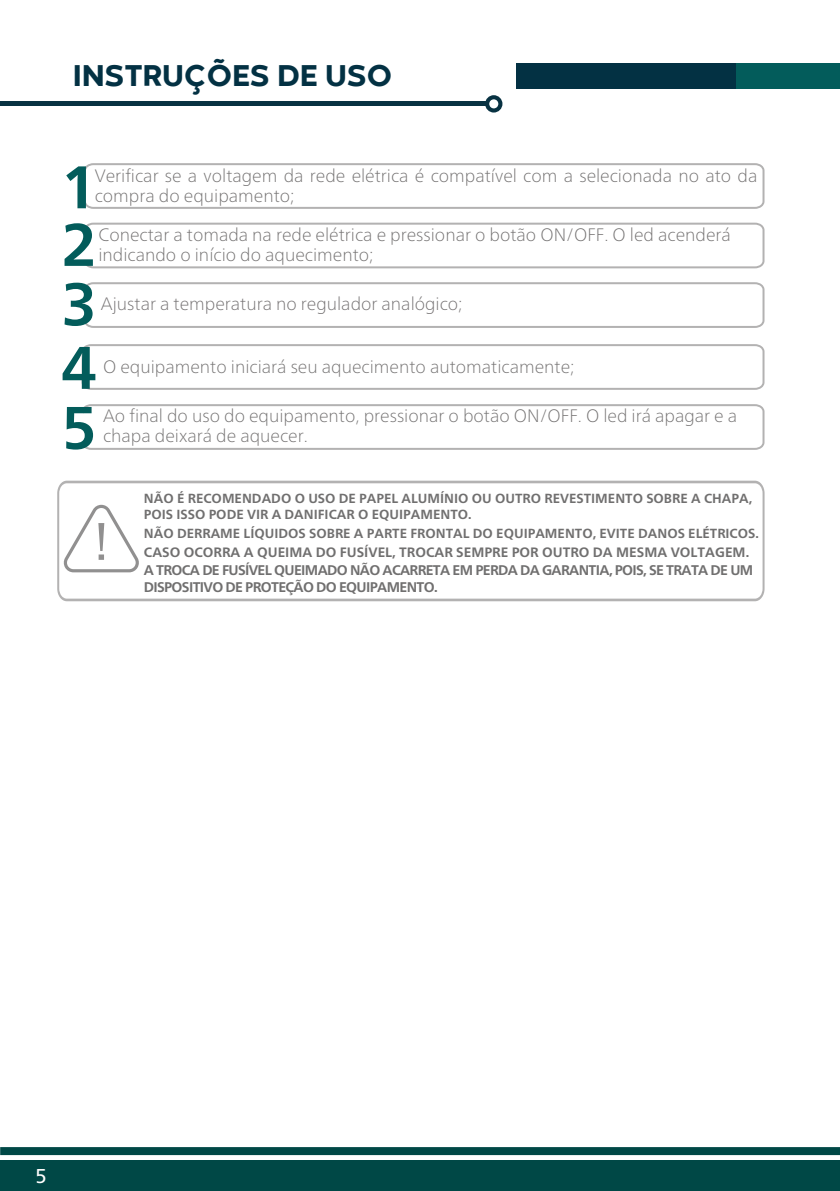
<style>
.page{position:relative;width:840px;height:1191px;background:#fff}
.page>*{position:absolute;margin:0;border:0;box-sizing:border-box;transform-origin:0 0}
.t1{font:700 60px/60.2px "Frutiger Neue LT";color:#035c5b;text-align:justify}
.t2{font:800 31px "Codec Warm Trial";color:#033143}
.t3{font:20px "Frutiger Neue LT";color:#fff}
.t4{font:100 18px/19.6px "Frutiger Neue LT";color:#716f6f}
.t5{font:100 18px/19.6px "Frutiger Neue LT";color:#727070}
.t6{font:100 18px "Frutiger Neue LT";color:#726f70}
.t7{font:700 14px/17px "Frutiger Neue LT";letter-spacing:-.045em;color:#706f6f}
.t8{font:700 13.6px "Frutiger Neue LT";color:#706f6f}
.t9{font:700 13.2px/16px "Frutiger Neue LT";color:#706f6f}
</style>
<div class="page">
<div style="left:0;top:1160px;width:839px;height:31px;background:#004846"></div>
<div style="left:0;top:1147px;width:839px;height:8px;background:#004846"></div>
<hr style="left:0;top:102px;width:486px;height:4px;background:#083242">
<div style="left:485px;top:95px;width:17px;height:17px;background:#083242;border-radius:50%"></div>
<div style="left:489px;top:99px;width:9px;height:9px;background:#fff;border-radius:50%"></div>
<svg style="left:84px;top:223px;width:680px;height:45px"></svg>
<svg style="left:84px;top:163px;width:680px;height:46px"></svg>
<div style="left:516px;top:63px;width:323px;height:25px;background:#033143"></div>
<div style="left:55px;top:225px;width:38px;height:41px;background:#fff;border-radius:50%"></div>
<svg style="left:84px;top:282px;width:680px;height:46px"></svg>
<div style="left:52px;top:284px;width:38px;height:41px;background:#fff;border-radius:50%"></div>
<svg style="left:82px;top:344px;width:682px;height:46px"></svg>
<svg style="left:82px;top:404px;width:682px;height:46px"></svg>
<div style="left:52px;top:408px;width:38px;height:41px;background:#fff;border-radius:50%"></div>
<svg style="left:57px;top:480px;width:707px;height:121px"></svg>
<svg style="left:63px;top:505px;width:76px;height:67px"></svg>
<div style="left:736px;top:63px;width:103px;height:25px;background:#035c5b"></div>
<h2 class="t2" style="left:73px;top:56px;width:321px">INSTRUÇÕES DE USO</h2>
<h1 class="t1" style="left:61px;top:157px;width:37px">1<br>2<br>3<br>4<br>5</h1>
<p class="t4" style="left:95px;top:166px;width:663px">Verificar se a voltagem da rede elétrica é compatível com a selecionada no ato da compra do equipamento;</p>
<p class="t4" style="left:98px;top:225px;width:633px">Conectar a tomada na rede elétrica e pressionar o botão ON/OFF. O led acenderá indicando o início do aquecimento;</p>
<p class="t6" style="left:101px;top:293px;width:363px">Ajustar a temperatura no regulador analógico;</p>
<p class="t5" style="left:103px;top:357px;width:473px">O equipamento iniciará seu aquecimento automaticamente;</p>
<p class="t5" style="left:103px;top:406px;width:635px">Ao final do uso do equipamento, pressionar o botão ON/OFF. O led irá apagar e a chapa deixará de aquecer.</p>
<p class="t9" style="left:144px;top:490px;width:609px">NÃO É RECOMENDADO O USO DE PAPEL ALUMÍNIO OU OUTRO REVESTIMENTO SOBRE A CHAPA,<br>POIS ISSO PODE VIR A DANIFICAR O EQUIPAMENTO.</p>
<p class="t8" style="left:144px;top:544px;width:606px">CASO OCORRA A QUEIMA DO FUSÍVEL, TROCAR SEMPRE POR OUTRO DA MESMA VOLTAGEM.</p>
<p class="t9" style="left:144px;top:525px;width:616px">NÃO DERRAME LÍQUIDOS SOBRE A PARTE FRONTAL DO EQUIPAMENTO, EVITE DANOS ELÉTRICOS.</p>
<p class="t7" style="left:144px;top:562px;width:610px">A TROCA DE FUSÍVEL QUEIMADO NÃO ACARRETA EM PERDA DA GARANTIA, POIS, SE TRATA DE UM<br>DISPOSITIVO DE PROTEÇÃO DO EQUIPAMENTO.</p>
<p class="t3" style="left:35px;top:1164px;width:13px">5</p>
</div>
